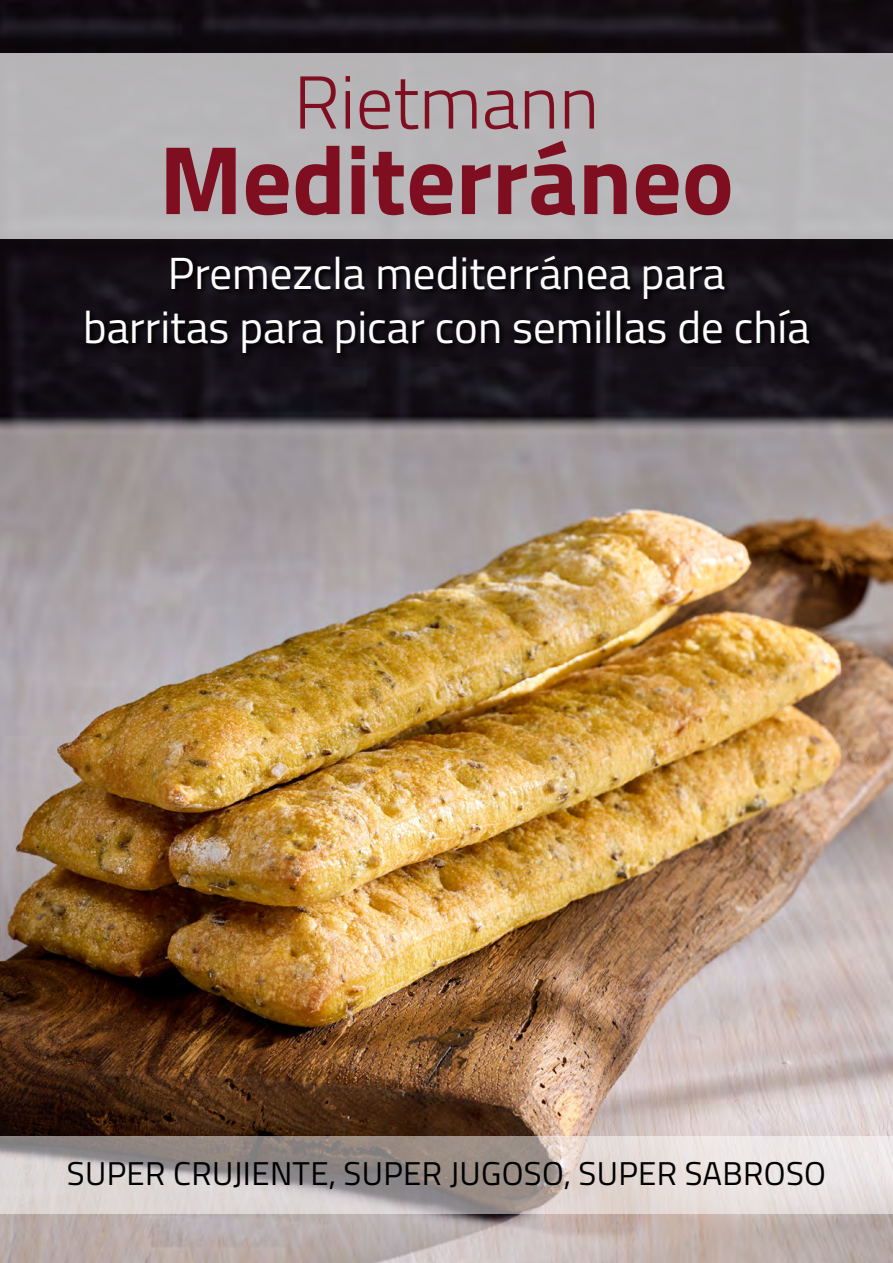
<style>
.page{position:relative;width:893px;height:1263px;background:#fff}
.page>*{position:absolute;margin:0;border:0;box-sizing:border-box;transform-origin:0 0}
.t1{font:700 97.5px "Titillium Web";color:#7e0e20}
.t2{font:300 75px "Titillium Web";color:#7e0e20}
.t3{font:45px/54px "Titillium Web";color:#fff;text-align:center}
.t4{font:33px "Titillium Web";letter-spacing:.01em;color:#000}
</style>
<div class="page">
<img style="left:0;top:0;width:893px;height:1263px">
<svg style="left:0;top:1137px;width:893px;height:77px;background:#c4bcba"></svg>
<div style="left:84px;top:254px;width:732px;height:106px;background:#120e14"></div>
<div style="left:0;top:53px;width:893px;height:186px;background:#b7b5b7"></div>
<h2 class="t2" style="left:294px;top:48px;width:307px">Rietmann</h2>
<h1 class="t1" style="left:159px;top:105px;width:576px">Mediterráneo</h1>
<p class="t3" style="left:83px;top:244px;width:728px">Premezcla mediterránea para<br>barritas para picar con semillas de chía</p>
<p class="t4" style="left:67px;top:1149px;width:761px">SUPER CRUJIENTE, SUPER JUGOSO, SUPER SABROSO</p>
</div>
